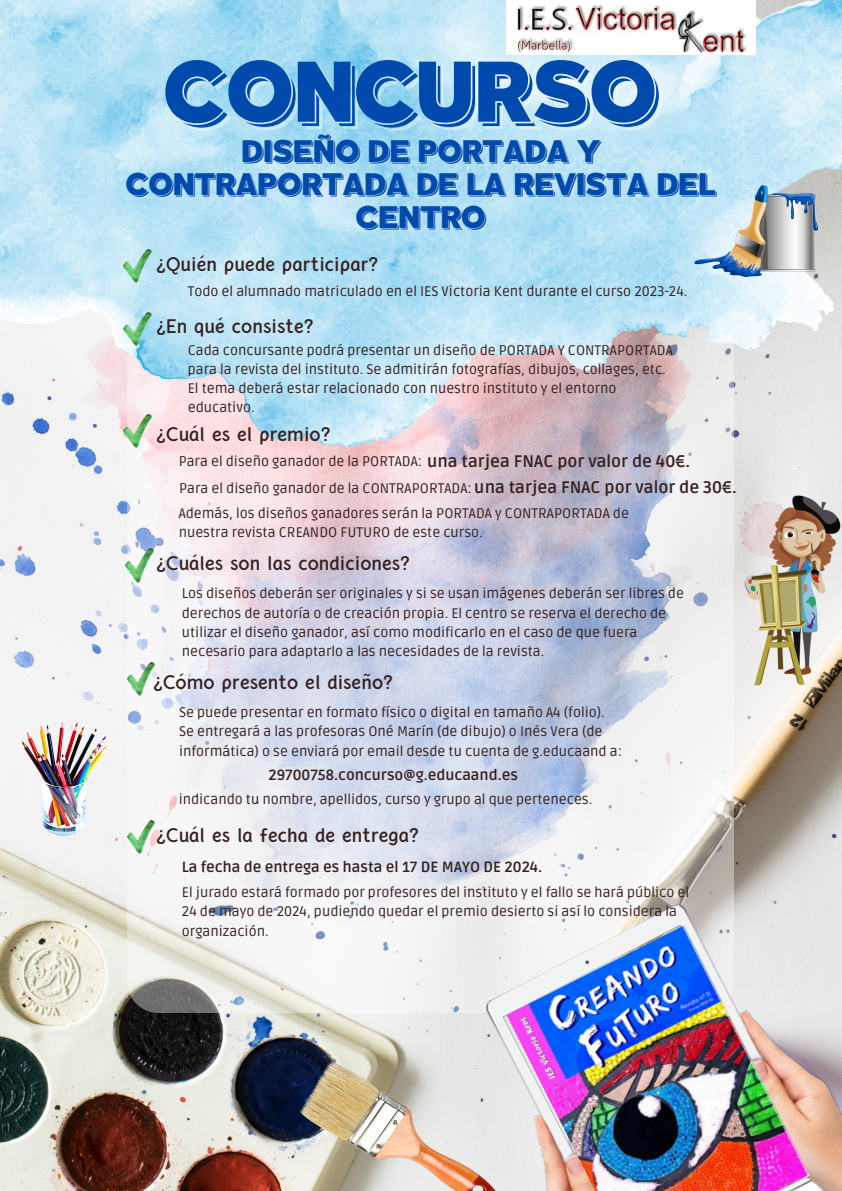
<style>
.page{position:relative;width:842px;height:1191px;background:#fff}
.page>*{position:absolute;margin:0;border:0;box-sizing:border-box;transform-origin:0 0}
.t1{font:77.6px "Tabarra Pro Black Shadow";color:#004aad}
.t2{font:28.1px "Tabarra Pro Black Shadow";color:#004aad}
.t3{font:700 17.2px "Crusoe Text";color:#352020}
.t4{font:700 16.7px "Ruda";color:#352020}
.t5{font:700 14.7px "Ruda";color:#352020}
.t6{font:13.9px/19.2px "Ruda";color:#352020}
</style>
<div class="page">
<img style="left:0;top:446px;width:842px;height:744px">
<svg style="left:127px;top:446px;width:607px;height:566px"></svg>
<img style="left:0;top:0;width:842px;height:446px">
<img style="left:507px;top:0;width:249px;height:54px">
<img style="left:299px;top:1060px;width:122px;height:130px">
<img style="left:690px;top:487px;width:152px;height:206px">
<img style="left:421px;top:868px;width:421px;height:322px">
<img style="left:507px;top:925px;width:303px;height:265px">
<img style="left:20px;top:719px;width:88px;height:118px">
<img style="left:123px;top:250px;width:28px;height:33px">
<img style="left:123px;top:312px;width:28px;height:33px">
<img style="left:123px;top:414px;width:28px;height:33px">
<img style="left:125px;top:549px;width:28px;height:33px">
<img style="left:127px;top:662px;width:28px;height:33px">
<img style="left:127px;top:820px;width:28px;height:33px">
<img style="left:690px;top:180px;width:138px;height:104px">
<p class="t1" style="left:164px;top:62px;width:495px">CONCURSO</p>
<p class="t2" style="left:242px;top:140px;width:360px">DISEÑO DE PORTADA Y</p>
<p class="t2" style="left:126px;top:173px;width:592px">CONTRAPORTADA DE LA REVISTA DEL</p>
<p class="t2" style="left:356px;top:206px;width:131px">CENTRO</p>
<h3 class="t3" style="left:156px;top:252px;width:224px">¿Quién puede participar?</h3>
<p class="t6" style="left:188px;top:282px;width:501px">Todo el alumnado matriculado en el IES Victoria Kent durante el curso 2023-24.</p>
<p class="t3" style="left:156px;top:315px;width:159px">¿En qué consiste?</p>
<h4 class="t6" style="left:188px;top:340px;width:487px">Cada concursante podrá presentar un diseño de PORTADA Y CONTRAPORTADA para la revista del instituto. Se admitirán fotografías, dibujos, collages, etc.<br>El tema deberá estar relacionado con nuestro instituto y el entorno educativo.</h4>
<p class="t3" style="left:156px;top:423px;width:176px">¿Cuál es el premio?</p>
<p class="t6" style="left:179px;top:452px;width:245px">Para el diseño ganador de la PORTADA:</p>
<h3 class="t6" style="left:179px;top:479px;width:294px">Para el diseño ganador de la CONTRAPORTADA:</h3>
<h4 class="t6" style="left:179px;top:503px;width:452px">Además, los diseños ganadores serán la PORTADA y CONTRAPORTADA de nuestra revista CREANDO FUTURO de este curso.</h4>
<p class="t3" style="left:156px;top:551px;width:256px">¿Cuáles son las condiciones?</p>
<h3 class="t6" style="left:182px;top:584px;width:504px">Los diseños deberán ser originales y si se usan imágenes deberán ser libres de derechos de autoría o de creación propia. El centro se reserva el derecho de utilizar el diseño ganador, así como modificarlo en el caso de que fuera necesario para adaptarlo a las necesidades de la revista.</h3>
<p class="t4" style="left:427px;top:451px;width:265px">una tarjea FNAC por valor de 40€.</p>
<p class="t4" style="left:474px;top:477px;width:264px">una tarjea FNAC por valor de 30€.</p>
<p class="t3" style="left:153px;top:671px;width:242px">¿Cómo presento el diseño?</p>
<p class="t6" style="left:179px;top:703px;width:427px">Se puede presentar en formato físico o digital en tamaño A4 (folio).</p>
<p class="t6" style="left:179px;top:722px;width:444px">Se entregará a las profesoras Oné Marín (de dibujo) o Inés Vera (de informática) o se enviará por email desde tu cuenta de g.educaand a:</p>
<p class="t5" style="left:268px;top:766px;width:251px">29700758.concurso@g.educaand.es</p>
<p class="t6" style="left:179px;top:790px;width:415px">indicando tu nombre, apellidos, curso y grupo al que perteneces.</p>
<p class="t3" style="left:156px;top:823px;width:265px">¿Cuál es la fecha de entrega?</p>
<p class="t5" style="left:182px;top:858px;width:362px">La fecha de entrega es hasta el 17 DE MAYO DE 2024.</p>
<p class="t6" style="left:182px;top:883px;width:509px">El jurado estará formado por profesores del instituto y el fallo se hará público el<br>24 de mayo de 2024, pudiendo quedar el premio desierto si así lo considera la organización.</p>
</div>
